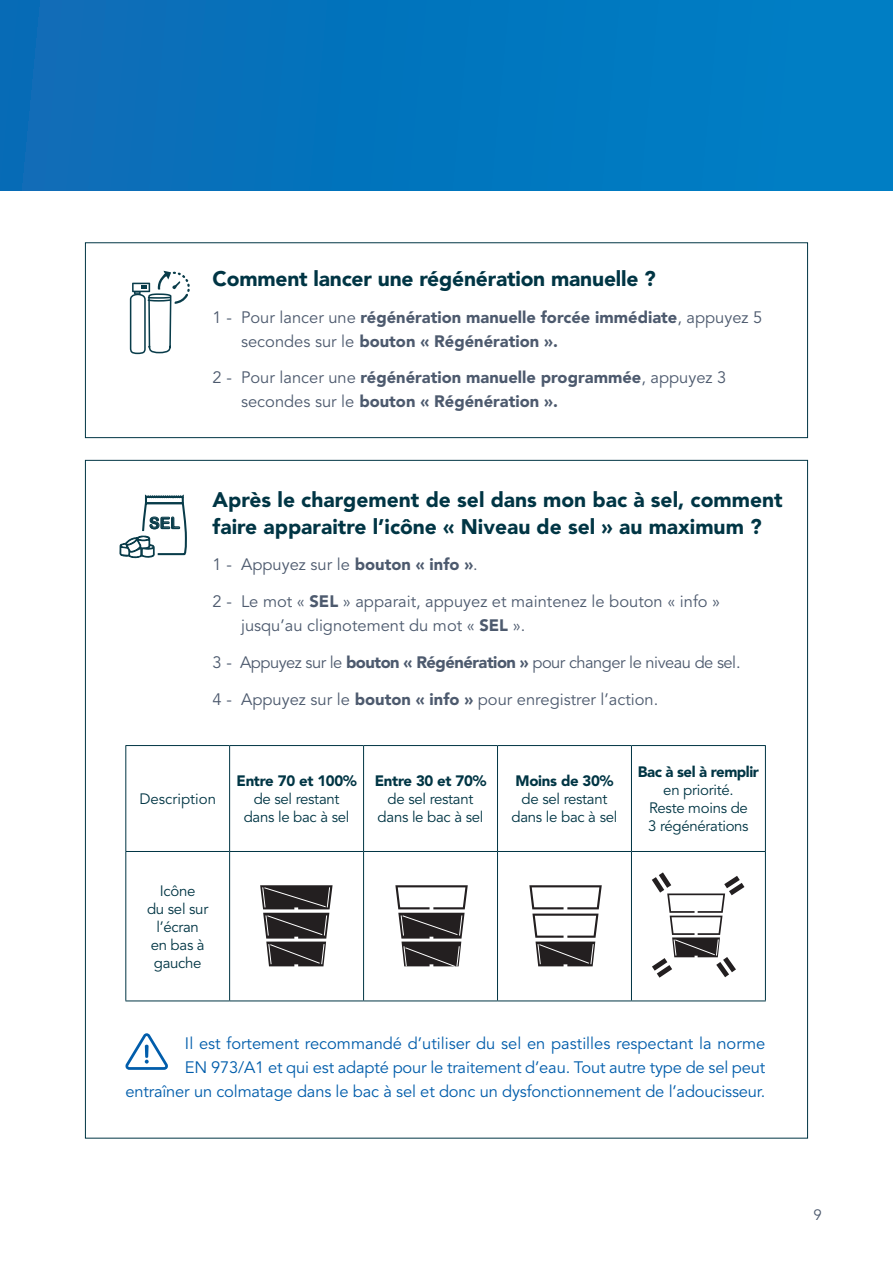
<style>
.page{position:relative;width:893px;height:1263px;background:#fff}
.page>*{position:absolute;margin:0;border:0;box-sizing:border-box;transform-origin:0 0}
.t1{font:900 21px/27px "Avenir LT Std";color:#003544}
.t2{font:16.5px/24px "Avenir LT Std";letter-spacing:-.01em;color:#015dab;text-align:right}
.t3{font:900 16.5px/24px "Avenir LT Std";color:#4d5a6e}
.t4{font:16.5px/24px "Avenir LT Std";color:#4d5a6e}
.t5{font:16.5px "Avenir LT Std";letter-spacing:-.03em;color:#4d5a6e}
.t6{font:16.05px "Arial Rounded MT Bold";color:#093c4a}
.t7{font:15px/18px "Avenir LT Std";letter-spacing:-.02em;color:#003544;text-align:center}
.t8{font:15px "Avenir LT Std";color:#003544}
.t9{font:15px "Avenir LT Std";color:#4d5a6e}
.s1{font-weight:400}
.s2{font-weight:900}
</style>
<div class="page">
<div style="left:85px;top:242px;width:723px;height:196px;border:1px solid #003544"></div>
<div style="left:0;top:0;width:893px;height:190px;background:linear-gradient(to right,#0b6bb6,#0080c5)"></div>
<hr style="left:125px;top:745px;width:105px;height:1px;background:#003544">
<hr style="left:125px;top:746px;width:1px;height:105px;background:#003544">
<hr style="left:230px;top:745px;width:134px;height:1px;background:#003544">
<hr style="left:229px;top:746px;width:1px;height:105px;background:#003544">
<hr style="left:364px;top:745px;width:133px;height:1px;background:#003544">
<hr style="left:363px;top:746px;width:1px;height:105px;background:#003544">
<hr style="left:497px;top:745px;width:134px;height:1px;background:#003544">
<hr style="left:497px;top:746px;width:1px;height:105px;background:#003544">
<hr style="left:631px;top:745px;width:135px;height:1px;background:#003544">
<hr style="left:631px;top:746px;width:1px;height:105px;background:#003544">
<hr style="left:765px;top:746px;width:1px;height:105px;background:#003544">
<hr style="left:125px;top:851px;width:105px;height:1px;background:#003544">
<hr style="left:125px;top:852px;width:1px;height:148px;background:#003544">
<hr style="left:230px;top:851px;width:134px;height:1px;background:#003544">
<hr style="left:229px;top:852px;width:1px;height:148px;background:#003544">
<hr style="left:364px;top:851px;width:133px;height:1px;background:#003544">
<hr style="left:363px;top:852px;width:1px;height:148px;background:#003544">
<hr style="left:497px;top:851px;width:134px;height:1px;background:#003544">
<hr style="left:497px;top:852px;width:1px;height:148px;background:#003544">
<hr style="left:631px;top:851px;width:135px;height:1px;background:#003544">
<hr style="left:631px;top:852px;width:1px;height:148px;background:#003544">
<hr style="left:765px;top:852px;width:1px;height:148px;background:#003544">
<hr style="left:125px;top:1000px;width:105px;height:1px;background:#003544">
<hr style="left:230px;top:1000px;width:134px;height:1px;background:#003544">
<hr style="left:364px;top:1000px;width:133px;height:1px;background:#003544">
<hr style="left:497px;top:1000px;width:134px;height:1px;background:#003544">
<hr style="left:631px;top:1000px;width:135px;height:1px;background:#003544">
<svg style="left:125px;top:1033px;width:43px;height:37px"></svg>
<svg style="left:260px;top:885px;width:73px;height:81px"></svg>
<svg style="left:395px;top:885px;width:73px;height:82px"></svg>
<svg style="left:529px;top:885px;width:73px;height:81px"></svg>
<svg style="left:652px;top:872px;width:92px;height:106px"></svg>
<svg style="left:129px;top:270px;width:61px;height:84px"></svg>
<svg style="left:119px;top:494px;width:68px;height:65px"></svg>
<p class="t6" style="left:149px;top:513px;width:32px">SEL</p>
<p class="t1" style="left:213px;top:265px;width:445px">Comment lancer une régénération manuelle ?</p>
<p class="t3" style="left:241px;top:305px;width:523px;text-indent:-28px"><span class="s1">1 - Pour lancer une</span> régénération manuelle forcée immédiate<span class="s1">, appuyez 5 secondes sur le</span> bouton « Régénération ».</p>
<p class="t3" style="left:241px;top:366px;width:487px;text-indent:-28px"><span class="s1">2 - Pour lancer une</span> régénération manuelle programmée<span class="s1">, appuyez 3 secondes sur le</span> bouton « Régénération ».</p>
<p class="t1" style="left:213px;top:486px;width:572px">Après le chargement de sel dans mon bac à sel, comment faire apparaitre l’icône « Niveau de sel » au maximum ?</p>
<p class="t4" style="left:213px;top:553px;width:267px">1 - Appuyez sur le <span class="s2">bouton « info »</span>.</p>
<p class="t4" style="left:241px;top:590px;width:481px;text-indent:-28px">2 - Le mot « <span class="s2">SEL</span> » apparait, appuyez et maintenez le bouton « info » jusqu’au clignotement du mot « <span class="s2">SEL</span> ».</p>
<p class="t5" style="left:213px;top:653px;width:530px">3 - Appuyez sur le <span class="s2">bouton « Régénération »</span> pour changer le niveau de sel.</p>
<p class="t4" style="left:213px;top:687px;width:447px">4 - Appuyez sur le <span class="s2">bouton « info »</span> pour enregistrer l’action.</p>
<p class="t8" style="left:139px;top:790px;width:78px">Description</p>
<p class="t7" style="left:147px;top:882px;width:63px">Icône<br>du sel sur l’écran en bas à gauche</p>
<p class="t7" style="left:237px;top:772px;width:122px"><span class="s2">Entre 70 et 100% </span>de sel restant dans le bac à sel</p>
<p class="t7" style="left:375px;top:772px;width:113px"><span class="s2">Entre 30 et 70% </span>de sel restant dans le bac à sel</p>
<p class="t7" style="left:512px;top:772px;width:107px"><span class="s2">Moins de 30% </span>de sel restant dans le bac à sel</p>
<p class="t7" style="left:638px;top:763px;width:123px"><span class="s2">Bac à sel à remplir </span>en priorité.<br>Reste moins de<br>3 régénérations</p>
<p class="t2" style="left:125px;top:1032px;width:641px">Il est fortement recommandé d’utiliser du sel en pastilles respectant la norme<br>EN 973/A1 et qui est adapté pour le traitement d’eau. Tout autre type de sel peut entraîner un colmatage dans le bac à sel et donc un dysfonctionnement de l’adoucisseur.</p>
<p class="t9" style="left:813px;top:1206px;width:10px">9</p>
</div>
